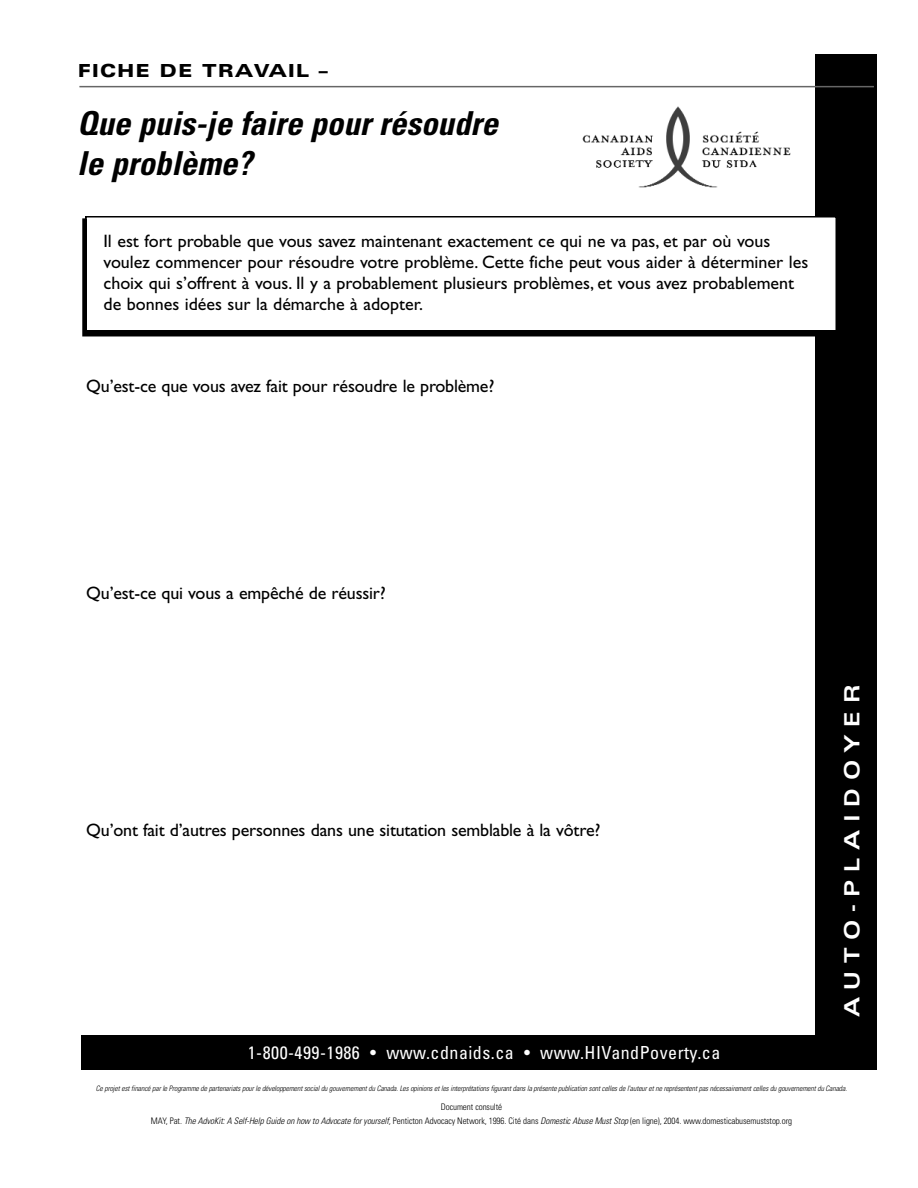
<style>
.page{position:relative;width:918px;height:1188px;background:#fff}
.page>*{position:absolute;margin:0;border:0;box-sizing:border-box;transform-origin:0 0}
.t1{font:italic 700 condensed 33px/39.6px "Univers";color:#000}
.t2{font:700 expanded 21px "Univers";letter-spacing:.37em;color:#fff}
.t3{font:18px/21px "Gill Sans";color:#000}
.t4{font:condensed 18px "Univers";letter-spacing:.025em;color:#fff}
.t5{font:900 expanded 18px "Univers";letter-spacing:.06em;color:#000}
.t6{font:300 condensed 9px/13.4px "Univers";letter-spacing:-.01em;color:#000;text-align:center}
.t7{font:italic 300 condensed 7.5px "Univers";letter-spacing:-.015em;color:#000}
.s1{font-style:italic}
</style>
<div class="page">
<img style="left:582px;top:106px;width:209px;height:82px">
<div style="left:81px;top:1035px;width:796px;height:35px;background:#000"></div>
<div style="left:815px;top:54px;width:61px;height:1006px;background:#000"></div>
<hr style="left:79px;top:86px;width:795px;height:1px;background:#666">
<div style="left:82px;top:218px;width:744px;height:118px;border:2px solid #000"></div>
<div style="left:87px;top:218px;width:749px;height:112px;background:#fff"></div>
<div style="left:85px;top:216px;width:752px;height:116px;border:2px solid #000"></div>
<p class="t5" style="left:78px;top:64px;width:251px">FICHE DE TRAVAIL –</p>
<h1 class="t1" style="left:77px;top:107px;width:422px">Que puis-je faire pour résoudre le problème?</h1>
<p class="t3" style="left:104px;top:232px;width:706px">Il est fort probable que vous savez maintenant exactement ce qui ne va pas, et par où vous voulez commencer pour résoudre votre problème. Cette fiche peut vous aider à déterminer les choix qui s’offrent à vous. Il y a probablement plusieurs problèmes, et vous avez probablement de bonnes idées sur la démarche à adopter.</p>
<p class="t3" style="left:86px;top:377px;width:410px">Qu’est-ce que vous avez fait pour résoudre le problème?</p>
<p class="t3" style="left:86px;top:585px;width:301px">Qu’est-ce qui vous a empêché de réussir?</p>
<p class="t3" style="left:86px;top:822px;width:516px">Qu’ont fait d’autres personnes dans une situtation semblable à la vôtre?</p>
<p class="t4" style="left:248px;top:1046px;width:474px">1-800-499-1986 • www.cdnaids.ca • www.HIVandPoverty.ca</p>
<p class="t2" style="left:844px;top:1017px;width:334px;rotate:-90deg">AUTO-PLAIDOYER</p>
<p class="t7" style="left:96px;top:1086px;width:753px">Ce projet est financé par le Programme de partenariats pour le développement social du gouvernement du Canada. Les opinions et les interprétations figurant dans la présente publication sont celles de l'auteur et ne représentent pas nécessairement celles du gouvernement du Canada.</p>
<p class="t6" style="left:151px;top:1101px;width:643px">Document consulté<br>MAY, Pat. <span class="s1">The AdvoKit: A Self-Help Guide on how to Advocate for yourself,</span> Penticton Advocacy Network, 1996. Cité dans <span class="s1">Domestic Abuse Must Stop</span> (en ligne), 2004. www.domesticabusemuststop.org</p>
</div>
